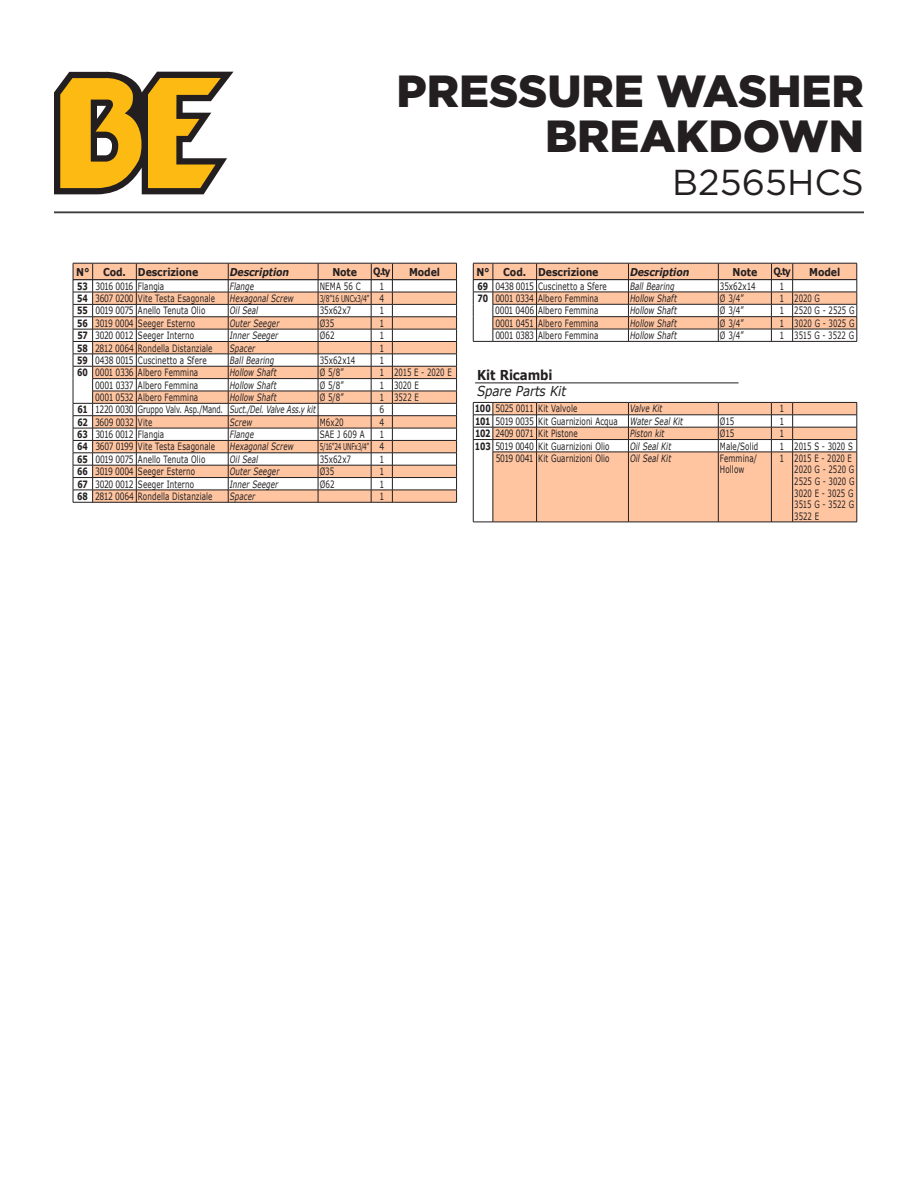
<style>
.page{position:relative;width:918px;height:1188px;background:#fff}
.page>*{position:absolute;margin:0;border:0;box-sizing:border-box;transform-origin:0 0}
.t1{font:900 45px/45px "Gotham";color:#231f20;text-align:right}
.t2{font:36px "Gotham";color:#231f20}
.t3{font:italic 13.65px/15.9px "Verdana";letter-spacing:-.01em;color:#231f20;scale:.87 1}
.t4{font:700 10.8px "Verdana";letter-spacing:-.01em;color:#231f20;scale:.87 1}
.t5{font:italic 700 10.8px "Verdana";letter-spacing:-.01em;color:#231f20;scale:.87 1}
.t6{font:10.05px/11.6px "Verdana";letter-spacing:.01em;color:#231f20;scale:.75 1}
.t7{font:italic 10.05px "Verdana";letter-spacing:.015em;color:#231f20;scale:.71 1}
.t8{font:10.05px/11.6px "Verdana";letter-spacing:.01em;color:#231f20;scale:.71 1}
.t9{font:10.05px "Verdana";letter-spacing:-.01em;color:#231f20;scale:.75 1}
.t10{font:10.05px "Verdana";letter-spacing:-.03em;color:#231f20;scale:.75 1}
.t11{font:700 10.05px "Verdana";color:#231f20;scale:.87 1}
.t12{font:9.3px "Verdana";letter-spacing:-.02em;color:#231f20;scale:.61 1}
.t13{font:9.3px "Verdana";letter-spacing:-.02em;color:#231f20;scale:.64 1}
.s1{font-weight:700}
.s2{font-size:10.05px}
.s3{font-style:italic}
.s4{font-weight:700;font-style:normal}
</style>
<div class="page">
<hr style="left:54px;top:212px;width:810px;height:1px;background:#3e3e3f">
<svg style="left:54px;top:71px;width:180px;height:123px"></svg>
<hr style="left:73px;top:502px;width:384px;height:1px;background:#231f20">
<svg style="left:73px;top:263px;width:384px;height:239px"></svg>
<hr style="left:73px;top:279px;width:384px;height:1px;background:#231f20">
<svg style="left:473px;top:263px;width:385px;height:260px"></svg>
<hr style="left:473px;top:279px;width:384px;height:1px;background:#231f20">
<hr style="left:475px;top:383px;width:264px;height:1px;background:#231f20">
<h1 class="t1" style="left:397px;top:68px;width:469px">PRESSURE WASHER<br>BREAKDOWN</h1>
<h2 class="t2" style="left:672px;top:160px;width:193px">B2565HCS</h2>
<p class="t4" style="left:76px;top:265px;width:142px">N° Cod. Descrizione</p>
<p class="t5" style="left:230px;top:265px;width:70px">Description</p>
<p class="t4" style="left:332px;top:265px;width:30px">Note</p>
<p class="t11" style="left:373px;top:265px;width:22px">Q.ty</p>
<p class="t4" style="left:409px;top:265px;width:37px">Model</p>
<p class="t4" style="left:476px;top:265px;width:142px">N° Cod. Descrizione</p>
<p class="t5" style="left:630px;top:265px;width:70px">Description</p>
<p class="t4" style="left:733px;top:265px;width:30px">Note</p>
<p class="t11" style="left:773px;top:265px;width:22px">Q.ty</p>
<p class="t4" style="left:809px;top:265px;width:37px">Model</p>
<p class="t6" style="left:77px;top:280px;width:117px"><span class="s1">53</span> 3016 0016 Flangia</p>
<p class="t7" style="left:230px;top:280px;width:35px">Flange</p>
<p class="t8" style="left:320px;top:280px;width:59px">NEMA 56 C</p>
<p class="t6" style="left:379px;top:280px;width:8px">1</p>
<p class="t6" style="left:77px;top:293px;width:185px"><span class="s1">54</span> 3607 0200 Vite Testa Esagonale</p>
<p class="t7" style="left:230px;top:292px;width:91px">Hexagonal Screw</p>
<p class="t13" style="left:320px;top:292px;width:102px">3/8”16 UNCx3/4” <span class="s2">4</span></p>
<p class="t6" style="left:77px;top:305px;width:172px"><span class="s1">55</span> 0019 0075 Anello Tenuta Olio</p>
<p class="t7" style="left:230px;top:304px;width:41px">Oil Seal</p>
<p class="t8" style="left:320px;top:305px;width:46px">35x62x7</p>
<p class="t6" style="left:379px;top:305px;width:8px">1</p>
<p class="t6" style="left:77px;top:318px;width:159px"><span class="s1">56</span> 3019 0004 Seeger Esterno</p>
<p class="t7" style="left:230px;top:317px;width:71px">Outer Seeger</p>
<p class="t8" style="left:320px;top:318px;width:22px">Ø35</p>
<p class="t6" style="left:379px;top:318px;width:8px">1</p>
<p class="t6" style="left:77px;top:330px;width:157px"><span class="s1">57</span> 3020 0012 Seeger Interno</p>
<p class="t7" style="left:230px;top:329px;width:70px">Inner Seeger</p>
<p class="t8" style="left:320px;top:330px;width:23px">Ø62</p>
<p class="t6" style="left:379px;top:330px;width:8px">1</p>
<p class="t6" style="left:77px;top:342px;width:182px"><span class="s1">58</span> 2812 0064 Rondella Distanziale</p>
<p class="t7" style="left:230px;top:341px;width:37px">Spacer</p>
<p class="t6" style="left:379px;top:342px;width:8px">1</p>
<p class="t6" style="left:77px;top:355px;width:174px"><span class="s1">59</span> 0438 0015 Cuscinetto a Sfere</p>
<p class="t7" style="left:230px;top:354px;width:64px">Ball Bearing</p>
<p class="t8" style="left:320px;top:355px;width:52px">35x62x14</p>
<p class="t6" style="left:379px;top:355px;width:8px">1</p>
<p class="t6" style="left:77px;top:367px;width:163px"><span class="s1">60</span> 0001 0336 Albero Femmina</p>
<p class="t7" style="left:230px;top:366px;width:67px">Hollow Shaft</p>
<p class="t8" style="left:320px;top:367px;width:35px">Ø 5/8”</p>
<p class="t6" style="left:379px;top:367px;width:98px">1 2015 E - 2020 E</p>
<p class="t6" style="left:95px;top:379px;width:139px">0001 0337 Albero Femmina</p>
<p class="t7" style="left:230px;top:379px;width:67px">Hollow Shaft</p>
<p class="t8" style="left:320px;top:379px;width:35px">Ø 5/8”</p>
<p class="t6" style="left:379px;top:379px;width:54px">1 3020 E</p>
<p class="t6" style="left:95px;top:392px;width:139px">0001 0532 Albero Femmina</p>
<p class="t7" style="left:230px;top:391px;width:67px">Hollow Shaft</p>
<p class="t8" style="left:320px;top:392px;width:35px">Ø 5/8”</p>
<p class="t6" style="left:379px;top:392px;width:54px">1 3522 E</p>
<p class="t9" style="left:77px;top:403px;width:319px"><span class="s1">61</span> 1220 0030 Gruppo Valv. Asp./Mand. <span class="s3">Suct./Del. Valve Ass.y kit</span></p>
<p class="t6" style="left:379px;top:404px;width:8px">6</p>
<p class="t10" style="left:77px;top:416px;width:101px"><span class="s1">62</span> 3609 0032 Vite</p>
<p class="t7" style="left:230px;top:416px;width:33px">Screw</p>
<p class="t8" style="left:320px;top:416px;width:36px">M6x20</p>
<p class="t6" style="left:379px;top:416px;width:8px">4</p>
<p class="t6" style="left:77px;top:429px;width:117px"><span class="s1">63</span> 3016 0012 Flangia</p>
<p class="t7" style="left:230px;top:428px;width:35px">Flange</p>
<p class="t8" style="left:320px;top:429px;width:65px">SAE J 609 A</p>
<p class="t6" style="left:379px;top:429px;width:8px">1</p>
<p class="t6" style="left:77px;top:441px;width:185px"><span class="s1">64</span> 3607 0199 Vite Testa Esagonale</p>
<p class="t7" style="left:230px;top:440px;width:91px">Hexagonal Screw</p>
<p class="t12" style="left:320px;top:441px;width:107px">5/16”24 UNFx3/4” <span class="s2">4</span></p>
<p class="t6" style="left:77px;top:454px;width:172px"><span class="s1">65</span> 0019 0075 Anello Tenuta Olio</p>
<p class="t7" style="left:230px;top:453px;width:41px">Oil Seal</p>
<p class="t8" style="left:320px;top:454px;width:46px">35x62x7</p>
<p class="t6" style="left:379px;top:454px;width:8px">1</p>
<p class="t6" style="left:77px;top:466px;width:159px"><span class="s1">66</span> 3019 0004 Seeger Esterno</p>
<p class="t7" style="left:230px;top:465px;width:71px">Outer Seeger</p>
<p class="t8" style="left:320px;top:466px;width:22px">Ø35</p>
<p class="t6" style="left:379px;top:466px;width:8px">1</p>
<p class="t6" style="left:77px;top:478px;width:157px"><span class="s1">67</span> 3020 0012 Seeger Interno</p>
<p class="t7" style="left:230px;top:478px;width:70px">Inner Seeger</p>
<p class="t8" style="left:320px;top:478px;width:23px">Ø62</p>
<p class="t6" style="left:379px;top:478px;width:8px">1</p>
<p class="t6" style="left:77px;top:491px;width:182px"><span class="s1">68</span> 2812 0064 Rondella Distanziale</p>
<p class="t7" style="left:230px;top:490px;width:37px">Spacer</p>
<p class="t6" style="left:379px;top:491px;width:8px">1</p>
<p class="t6" style="left:478px;top:280px;width:174px"><span class="s1">69</span> 0438 0015 Cuscinetto a Sfere</p>
<p class="t7" style="left:630px;top:280px;width:64px">Ball Bearing</p>
<p class="t8" style="left:720px;top:280px;width:52px">35x62x14</p>
<p class="t6" style="left:780px;top:280px;width:8px">1</p>
<p class="t6" style="left:478px;top:293px;width:163px"><span class="s1">70</span> 0001 0334 Albero Femmina</p>
<p class="t7" style="left:630px;top:292px;width:67px">Hollow Shaft</p>
<p class="t8" style="left:720px;top:293px;width:35px">Ø 3/4”</p>
<p class="t6" style="left:780px;top:293px;width:55px">1 2020 G</p>
<p class="t6" style="left:495px;top:305px;width:139px">0001 0406 Albero Femmina</p>
<p class="t7" style="left:630px;top:304px;width:67px">Hollow Shaft</p>
<p class="t8" style="left:720px;top:305px;width:35px">Ø 3/4”</p>
<p class="t6" style="left:780px;top:305px;width:101px">1 2520 G - 2525 G</p>
<p class="t6" style="left:495px;top:317px;width:139px">0001 0451 Albero Femmina</p>
<p class="t7" style="left:630px;top:317px;width:67px">Hollow Shaft</p>
<p class="t8" style="left:720px;top:317px;width:35px">Ø 3/4”</p>
<p class="t6" style="left:780px;top:317px;width:101px">1 3020 G - 3025 G</p>
<p class="t6" style="left:495px;top:330px;width:139px">0001 0383 Albero Femmina</p>
<p class="t7" style="left:630px;top:329px;width:67px">Hollow Shaft</p>
<p class="t8" style="left:720px;top:330px;width:35px">Ø 3/4”</p>
<p class="t6" style="left:780px;top:330px;width:101px">1 3515 G - 3522 G</p>
<p class="t3" style="left:477px;top:367px;width:104px"><span class="s4">Kit Ricambi<br></span>Spare Parts Kit</p>
<p class="t6" style="left:475px;top:403px;width:138px"><span class="s1">100</span> 5025 0011 Kit Valvole</p>
<p class="t7" style="left:630px;top:402px;width:47px">Valve Kit</p>
<p class="t6" style="left:780px;top:403px;width:8px">1</p>
<p class="t6" style="left:475px;top:416px;width:279px"><span class="s1">101</span> 5019 0035 Kit Guarnizioni Acqua <span class="s3">Water Seal Kit</span></p>
<p class="t8" style="left:720px;top:416px;width:22px">Ø15</p>
<p class="t6" style="left:780px;top:416px;width:8px">1</p>
<p class="t6" style="left:475px;top:428px;width:139px"><span class="s1">102</span> 2409 0071 Kit Pistone</p>
<p class="t7" style="left:630px;top:427px;width:50px">Piston kit</p>
<p class="t8" style="left:720px;top:428px;width:22px">Ø15</p>
<p class="t6" style="left:780px;top:428px;width:8px">1</p>
<p class="t6" style="left:475px;top:440px;width:181px"><span class="s1">103</span> 5019 0040 Kit Guarnizioni Olio</p>
<p class="t7" style="left:630px;top:440px;width:59px">Oil Seal Kit</p>
<p class="t8" style="left:720px;top:440px;width:56px">Male/Solid</p>
<p class="t6" style="left:780px;top:440px;width:99px">1 2015 S - 3020 S</p>
<p class="t6" style="left:496px;top:453px;width:153px">5019 0041 Kit Guarnizioni Olio</p>
<p class="t7" style="left:630px;top:452px;width:59px">Oil Seal Kit</p>
<p class="t8" style="left:720px;top:453px;width:54px">Femmina/<br>Hollow</p>
<p class="t6" style="left:794px;top:453px;width:82px;text-indent:-15px">1 2015 E - 2020 E<br>2020 G - 2520 G<br>2525 G - 3020 G<br>3020 E - 3025 G<br>3515 G - 3522 G<br>3522 E</p>
</div>
